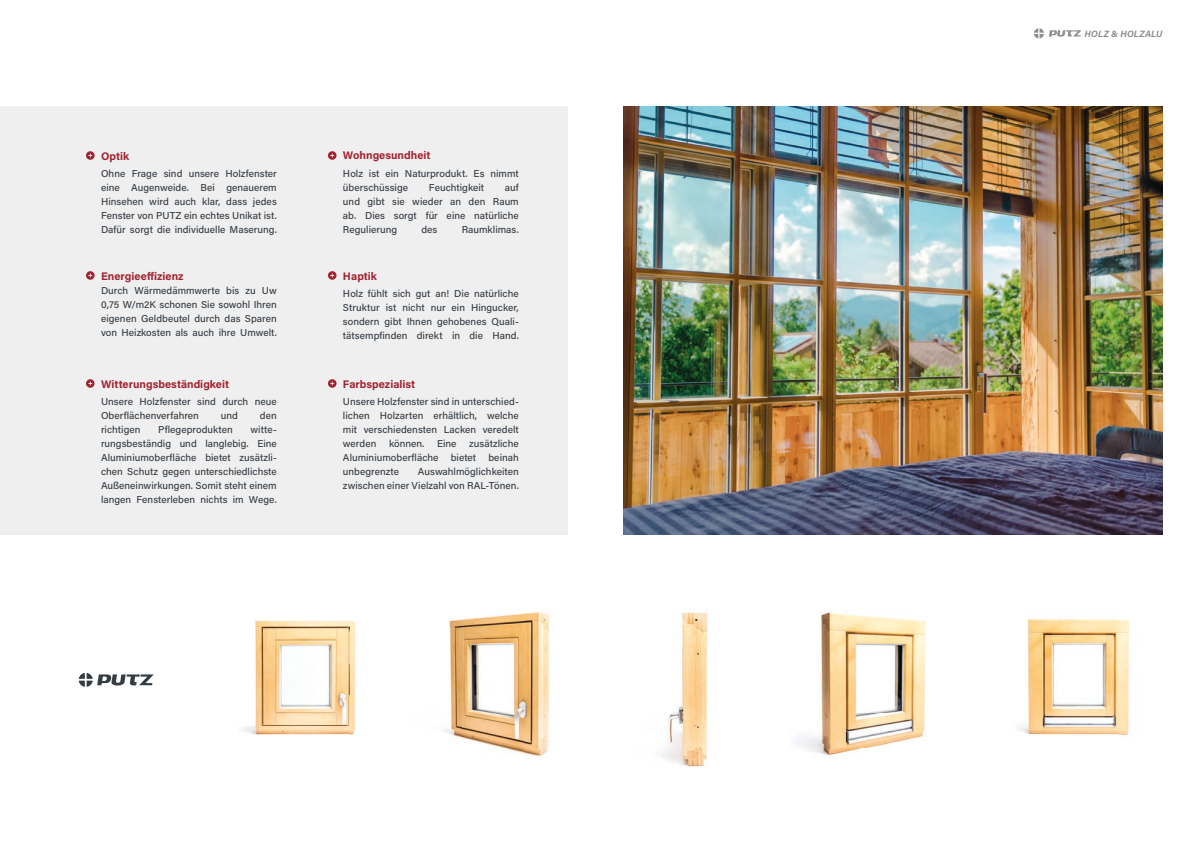
<style>
.page{position:relative;width:1191px;height:842px;background:#fff}
.page>*{position:absolute;margin:0;border:0;box-sizing:border-box;transform-origin:0 0}
.t1{font:700 11px "Acumin Pro";color:#a1222f}
.t2{font:500 10px/14px "Acumin Pro";letter-spacing:.005em;color:#353d43;text-align:justify}
.t3{font:italic 700 9.2px "Acumin Pro";letter-spacing:.015em;color:#8d8c8e}
</style>
<div class="page">
<svg style="left:1034px;top:28px;width:47px;height:10px"></svg>
<img style="left:624px;top:106px;width:538px;height:428px">
<img style="left:241px;top:620px;width:115px;height:115px">
<img style="left:443px;top:612px;width:107px;height:144px">
<img style="left:661px;top:612px;width:47px;height:155px">
<img style="left:797px;top:612px;width:130px;height:145px">
<img style="left:1019px;top:619px;width:111px;height:117px">
<svg style="left:79px;top:673px;width:75px;height:14px"></svg>
<div style="left:0;top:106px;width:568px;height:428px;background:#efeff0"></div>
<svg style="left:86px;top:151px;width:9px;height:9px"></svg>
<svg style="left:88px;top:154px;width:4px;height:3px"></svg>
<svg style="left:328px;top:151px;width:8px;height:9px"></svg>
<svg style="left:330px;top:154px;width:4px;height:3px"></svg>
<svg style="left:86px;top:271px;width:9px;height:9px"></svg>
<svg style="left:88px;top:273px;width:4px;height:4px"></svg>
<svg style="left:328px;top:271px;width:8px;height:9px"></svg>
<svg style="left:330px;top:273px;width:4px;height:4px"></svg>
<svg style="left:86px;top:379px;width:9px;height:9px"></svg>
<svg style="left:88px;top:381px;width:4px;height:4px"></svg>
<svg style="left:328px;top:379px;width:8px;height:9px"></svg>
<svg style="left:330px;top:381px;width:4px;height:4px"></svg>
<p class="t1" style="left:101px;top:148px;width:30px">Optik</p>
<p class="t2" style="left:101px;top:166px;width:177px">Ohne Frage sind unsere Holzfenster eine Augenweide. Bei genauerem Hinsehen wird auch klar, dass jedes Fenster von PUTZ ein echtes Unikat ist.<br>Dafür sorgt die individuelle Maserung.</p>
<p class="t1" style="left:101px;top:268px;width:84px">Energieeffizienz</p>
<p class="t2" style="left:101px;top:283px;width:177px">Durch Wärmedämmwerte bis zu Uw 0,75 W/m2K schonen Sie sowohl Ihren eigenen Geldbeutel durch das Sparen von Heizkosten als auch ihre Umwelt.</p>
<p class="t1" style="left:101px;top:376px;width:130px">Witterungsbeständigkeit</p>
<p class="t2" style="left:101px;top:394px;width:177px">Unsere Holzfenster sind durch neue<br>Oberflächenverfahren</p>
<p class="t2" style="left:221px;top:408px;width:19px">und</p>
<p class="t2" style="left:260px;top:408px;width:18px">den</p>
<p class="t2" style="left:101px;top:422px;width:41px">richtigen</p>
<p class="t2" style="left:158px;top:422px;width:76px">Pflegeprodukten</p>
<p class="t2" style="left:101px;top:422px;width:177px;text-indent:149px">witte&shy;rungsbeständig und langlebig. Eine Aluminiumoberfläche bietet zusätzli&shy;chen Schutz gegen unterschiedlichste Außeneinwirkungen. Somit steht einem langen Fensterleben nichts im Wege.</p>
<p class="t1" style="left:343px;top:148px;width:89px">Wohngesundheit</p>
<p class="t2" style="left:343px;top:166px;width:177px">Holz ist ein Naturprodukt. Es nimmt überschüssige</p>
<p class="t2" style="left:343px;top:180px;width:177px;text-indent:162px">auf und gibt sie wieder an den Raum ab. Dies sorgt für eine natürliche Regulierung</p>
<p class="t2" style="left:429px;top:180px;width:57px">Feuchtigkeit</p>
<p class="t2" style="left:421px;top:222px;width:17px">des</p>
<p class="t2" style="left:462px;top:222px;width:59px">Raumklimas.</p>
<p class="t1" style="left:343px;top:268px;width:36px">Haptik</p>
<p class="t2" style="left:343px;top:286px;width:177px">Holz fühlt sich gut an! Die natürliche Struktur ist nicht nur ein Hingucker, sondern gibt Ihnen gehobenes Quali&shy;tätsempfinden direkt in die Hand.</p>
<p class="t1" style="left:343px;top:376px;width:74px">Farbspezialist</p>
<p class="t2" style="left:343px;top:394px;width:177px">Unsere Holzfenster sind in unterschied&shy;lichen Holzarten erhältlich, welche mit verschiedensten Lacken veredelt werden</p>
<p class="t2" style="left:343px;top:436px;width:177px;text-indent:126px">zusätzliche Aluminiumoberfläche bietet beinah unbegrenzte</p>
<p class="t2" style="left:389px;top:436px;width:37px">können.</p>
<p class="t2" style="left:437px;top:436px;width:21px">Eine</p>
<p class="t2" style="left:343px;top:464px;width:177px;text-align:right">Auswahlmöglichkeiten<br>zwischen einer Vielzahl von RAL-Tönen.</p>
<p class="t3" style="left:1084px;top:27px;width:79px">HOLZ &amp; HOLZALU</p>
</div>
